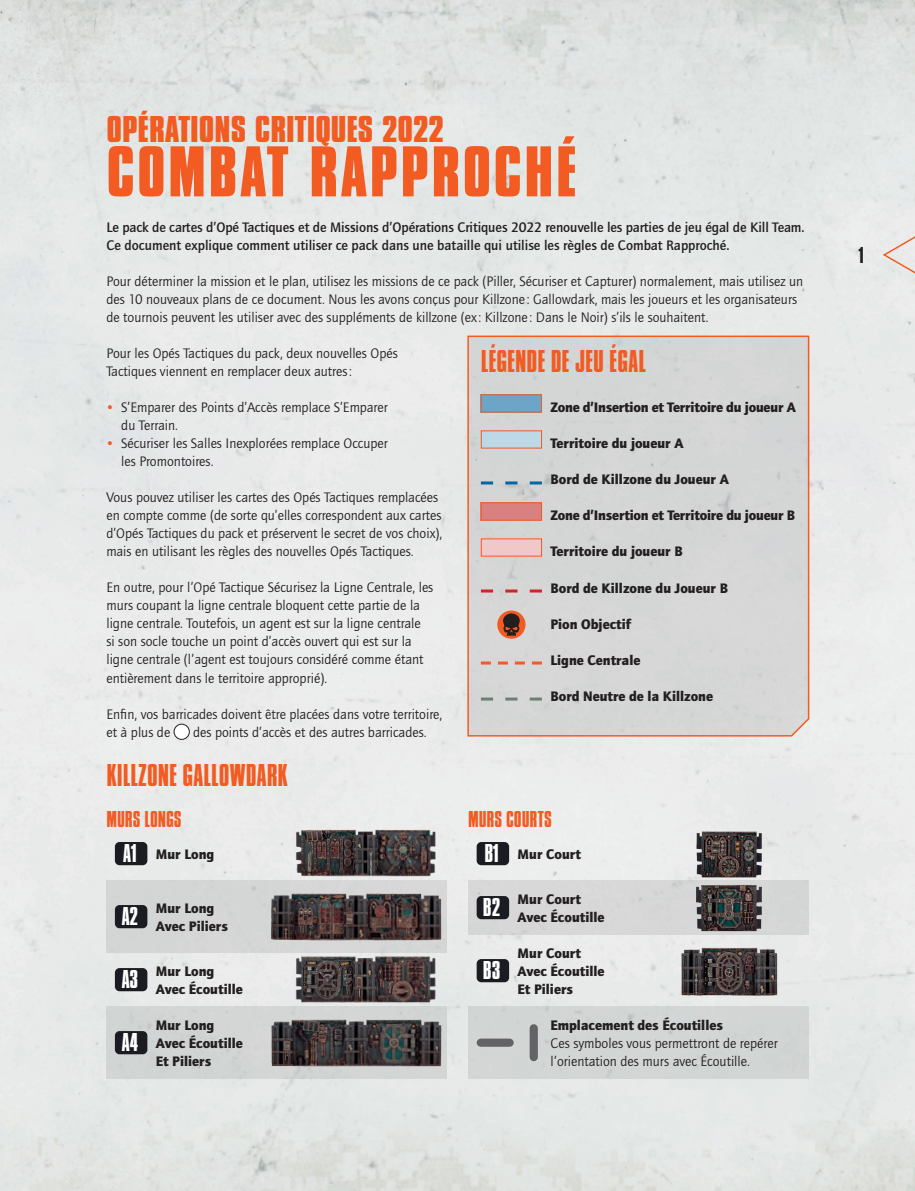
<style>
.page{position:relative;width:915px;height:1191px;background:#fff}
.page>*{position:absolute;margin:0;border:0;box-sizing:border-box;transform-origin:0 0}
.t1{font:700 75px "Compacta Std";letter-spacing:.03em;color:#f25b21}
.t2{font:700 39px "Compacta Std";color:#f25b21;scale:1.05 1}
.t3{font:33px "Compacta Std";letter-spacing:.005em;color:#f25b21}
.t4{font:27px "Compacta Std";color:#fff}
.t5{font:24px "Compacta Std";color:#f25b21}
.t6{font:24px "Compacta Std";color:#231f20}
.t7{font:14.25px/18px "Quay Sans ITC Std";color:#231f20}
.t8{font:900 14.25px/18px "Quay Sans ITC Std";color:#231f20}
.t9{font:500 14.25px/18px "Quay Sans ITC Std";letter-spacing:-.005em;color:#231f20}
.s1{color:#f25b21}
.s2{font-family:"Compacta Std";font-weight:400;font-size:27px;color:#fff}
</style>
<div class="page">
<img style="left:0;top:0;width:914px;height:1191px">
<img style="left:679px;top:945px;width:99px;height:51px">
<div style="left:466px;top:335px;width:343px;height:402px;background:#d4d6d5"></div>
<div style="left:468px;top:1006px;width:340px;height:72px;background:#d1d5d4"></div>
<img style="left:482px;top:396px;width:57px;height:14px">
<div style="left:480px;top:394px;width:61px;height:18px;border:1px solid #f25b21"></div>
<svg style="left:480px;top:481px;width:61px;height:3px"></svg>
<svg style="left:480px;top:589px;width:61px;height:3px"></svg>
<svg style="left:480px;top:661px;width:61px;height:3px"></svg>
<svg style="left:480px;top:697px;width:61px;height:3px"></svg>
<img style="left:482px;top:432px;width:57px;height:14px">
<img style="left:482px;top:504px;width:57px;height:14px">
<div style="left:480px;top:502px;width:61px;height:18px;border:1px solid #f25b21"></div>
<img style="left:482px;top:540px;width:57px;height:14px">
<div style="left:106px;top:880px;width:340px;height:72px;background:#d4d6d5"></div>
<div style="left:106px;top:1006px;width:340px;height:72px;background:#d1d5d4"></div>
<div style="left:468px;top:880px;width:340px;height:54px;background:#d7d7d7"></div>
<div style="left:480px;top:1038px;width:29px;height:8px;background:#636366"></div>
<div style="left:529px;top:1028px;width:8px;height:29px;background:#636366"></div>
<img style="left:294px;top:827px;width:145px;height:53px">
<img style="left:271px;top:893px;width:171px;height:48px">
<img style="left:294px;top:953px;width:145px;height:53px">
<img style="left:271px;top:1019px;width:171px;height:50px">
<img style="left:692px;top:828px;width:72px;height:51px">
<img style="left:696px;top:885px;width:66px;height:47px">
<div style="left:174px;top:724px;width:15px;height:15px;background:#fff;border-radius:50%"></div>
<div style="left:174px;top:724px;width:15px;height:15px;border:1px solid #231f20;border-radius:50%"></div>
<svg style="left:497px;top:610px;width:28px;height:29px"></svg>
<svg style="left:502px;top:613px;width:17px;height:23px"></svg>
<div style="left:115px;top:842px;width:32px;height:23px;background:#1a1c21;border-radius:5px"></div>
<div style="left:115px;top:905px;width:32px;height:23px;background:#1a1c21;border-radius:5px"></div>
<div style="left:115px;top:968px;width:32px;height:23px;background:#1a1c21;border-radius:5px"></div>
<div style="left:115px;top:1031px;width:32px;height:23px;background:#1a1c21;border-radius:5px"></div>
<div style="left:476px;top:842px;width:33px;height:23px;background:#1a1c21;border-radius:5px"></div>
<div style="left:476px;top:896px;width:33px;height:23px;background:#1a1c21;border-radius:5px"></div>
<div style="left:476px;top:959px;width:33px;height:23px;background:#1a1c21;border-radius:5px"></div>
<svg style="left:881px;top:215px;width:33px;height:79px;background:#e8e4e1"></svg>
<h2 class="t2" style="left:106px;top:109px;width:323px">OPÉRATIONS CRITIQUES 2022</h2>
<h1 class="t1" style="left:106px;top:132px;width:471px">COMBAT RAPPROCHÉ</h1>
<p class="t9" style="left:106px;top:219px;width:699px">Le pack de cartes d’Opé Tactiques et de Missions d’Opérations Critiques 2022 renouvelle les parties de jeu égal de Kill Team.<br>Ce document explique comment utiliser ce pack dans une bataille qui utilise les règles de Combat Rapproché.</p>
<p class="t7" style="left:106px;top:273px;width:698px">Pour déterminer la mission et le plan, utilisez les missions de ce pack (Piller, Sécuriser et Capturer) normalement, mais utilisez un des 10 nouveaux plans de ce document. Nous les avons conçus pour Killzone : Gallowdark, mais les joueurs et les organisateurs de tournois peuvent les utiliser avec des suppléments de killzone (ex : Killzone : Dans le Noir) s’ils le souhaitent.</p>
<p class="t7" style="left:106px;top:345px;width:293px">Pour les Opés Tactiques du pack, deux nouvelles Opés<br>Tactiques viennent en remplacer deux autres:</p>
<p class="t7" style="left:121px;top:399px;width:268px;text-indent:-15px"><span class="s1">•</span> S’Emparer des Points d’Accès remplace S’Emparer du Terrain.</p>
<p class="t7" style="left:121px;top:435px;width:268px;text-indent:-15px"><span class="s1">•</span> Sécuriser les Salles Inexplorées remplace Occuper les Promontoires.</p>
<p class="t7" style="left:106px;top:489px;width:337px">Vous pouvez utiliser les cartes des Opés Tactiques remplacées en compte comme (de sorte qu’elles correspondent aux cartes d’Opés Tactiques du pack et préservent le secret de vos choix), mais en utilisant les règles des nouvelles Opés Tactiques.</p>
<p class="t7" style="left:106px;top:579px;width:328px">En outre, pour l’Opé Tactique Sécurisez la Ligne Centrale, les murs coupant la ligne centrale bloquent cette partie de la ligne centrale. Toutefois, un agent est sur la ligne centrale<br>si son socle touche un point d’accès ouvert qui est sur la ligne centrale (l’agent est toujours considéré comme étant entièrement dans le territoire approprié).</p>
<p class="t7" style="left:106px;top:704px;width:337px">Enfin, vos barricades doivent être placées dans votre territoire, et à plus de</p>
<h3 class="t3" style="left:480px;top:343px;width:166px">LÉGENDE DE JEU ÉGAL</h3>
<p class="t8" style="left:550px;top:398px;width:247px">Zone d’Insertion et Territoire du joueur A</p>
<p class="t8" style="left:550px;top:434px;width:134px">Territoire du joueur A</p>
<p class="t8" style="left:550px;top:470px;width:180px">Bord de Killzone du Joueur A</p>
<p class="t8" style="left:550px;top:506px;width:246px">Zone d’Insertion et Territoire du joueur B</p>
<p class="t8" style="left:550px;top:542px;width:134px">Territoire du joueur B</p>
<p class="t8" style="left:550px;top:578px;width:179px">Bord de Killzone du Joueur B</p>
<p class="t8" style="left:550px;top:614px;width:82px">Pion Objectif</p>
<p class="t8" style="left:550px;top:650px;width:91px">Ligne Centrale</p>
<p class="t8" style="left:550px;top:686px;width:164px">Bord Neutre de la Killzone</p>
<p class="t7" style="left:193px;top:723px;width:235px">des points d’accès et des autres barricades.</p>
<h3 class="t3" style="left:106px;top:757px;width:183px">KILLZONE GALLOWDARK</h3>
<h3 class="t5" style="left:106px;top:805px;width:77px">MURS LONGS</h3>
<h3 class="t5" style="left:468px;top:805px;width:85px">MURS COURTS</h3>
<p class="t8" style="left:156px;top:844px;width:60px">Mur Long</p>
<h3 class="t4" style="left:123px;top:838px;width:15px">A1</h3>
<p class="t8" style="left:484px;top:844px;width:98px"><span class="s2">B1</span> Mur Court</p>
<h3 class="t4" style="left:483px;top:892px;width:19px">B2</h3>
<p class="t8" style="left:517px;top:889px;width:88px">Mur Court<br>Avec Écoutille</p>
<h3 class="t4" style="left:483px;top:955px;width:19px">B3</h3>
<h3 class="t4" style="left:122px;top:901px;width:18px">A2</h3>
<p class="t8" style="left:156px;top:898px;width:73px">Mur Long<br>Avec Piliers</p>
<h3 class="t4" style="left:122px;top:964px;width:18px">A3</h3>
<p class="t8" style="left:156px;top:961px;width:88px">Mur Long<br>Avec Écoutille</p>
<h3 class="t4" style="left:122px;top:1027px;width:18px">A4</h3>
<p class="t8" style="left:517px;top:943px;width:88px">Mur Court<br>Avec Écoutille<br>Et Piliers</p>
<p class="t8" style="left:550px;top:1015px;width:174px">Emplacement des Écoutilles</p>
<p class="t7" style="left:550px;top:1034px;width:228px">Ces symboles vous permettront de repérer l’orientation des murs avec Écoutille.</p>
<p class="t8" style="left:156px;top:1015px;width:88px">Mur Long<br>Avec Écoutille<br>Et Piliers</p>
<h3 class="t6" style="left:858px;top:242px;width:7px">1</h3>
</div>
